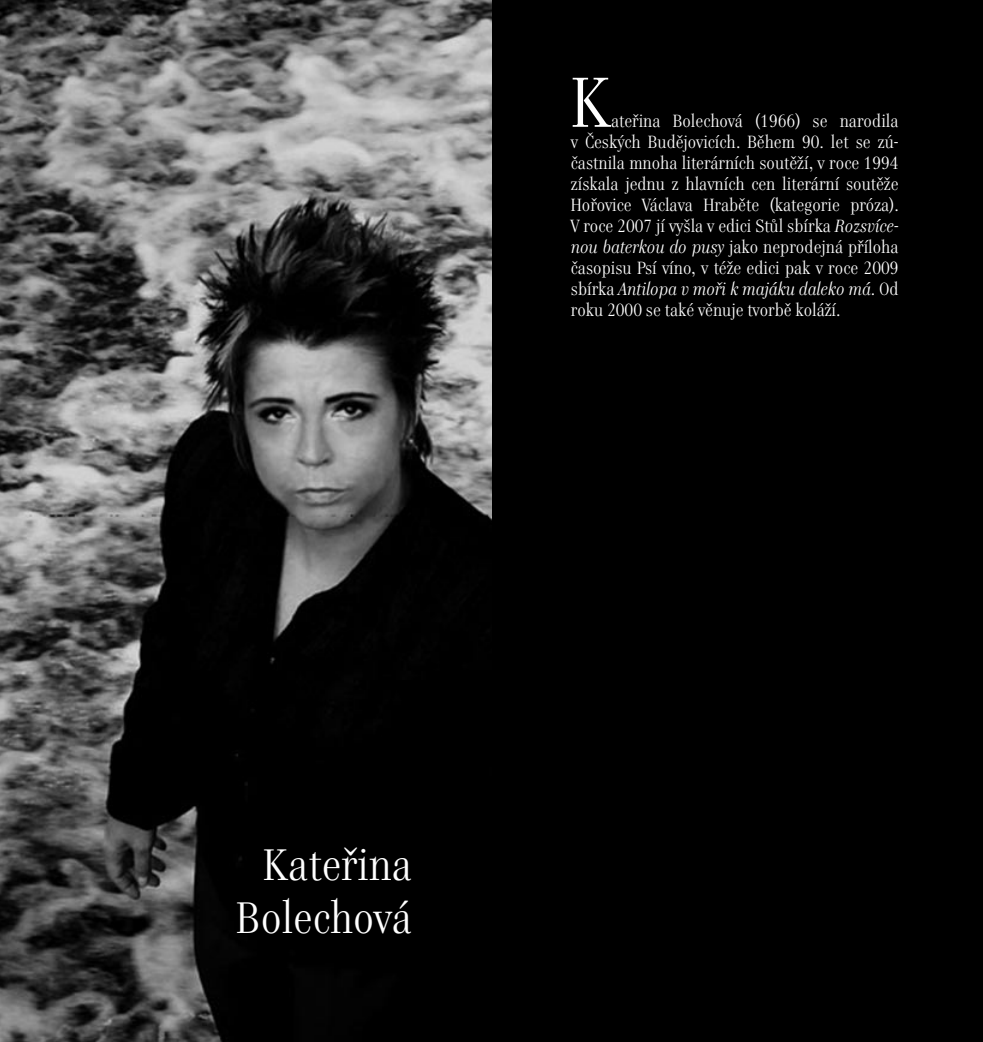
<style>
.page{position:relative;width:983px;height:1042px;background:#fff}
.page>*{position:absolute;margin:0;border:0;box-sizing:border-box;transform-origin:0 0}
.t1{font:70px "Genre";color:#fff}
.t2{font:43.75px/52.5px "Genre";color:#fff;text-align:right}
.t3{font:17.5px/21px "Genre";color:#fff;text-align:justify}
.s1{font-style:italic}
</style>
<div class="page">
<div style="left:0;top:0;width:982px;height:1042px;background:#000"></div>
<img style="left:0;top:0;width:491px;height:1042px">
<h1 class="t1" style="left:570px;top:64px;width:42px">K</h1>
<p class="t3" style="left:570px;top:112px;width:329px;text-indent:40px">ateřina Bolechová (1966) se narodila v Českých Budějovicích. Během 90. let se zú&shy;častnila mnoha literárních soutěží, v roce 1994 získala jednu z hlavních cen literární soutěže Hořovice Václava Hraběte (kategorie próza).<br>V roce 2007 jí vyšla v edici Stůl sbírka <span class="s1">Rozsvíce&shy;nou baterkou do pusy</span> jako neprodejná příloha časopisu Psí víno, v téže edici pak v roce 2009 sbírka <span class="s1">Antilopa v moři k majáku daleko má</span>. Od roku 2000 se také věnuje tvorbě koláží.</p>
<h2 class="t2" style="left:236px;top:843px;width:177px">Kateřina<br>Bolechová</h2>
</div>
